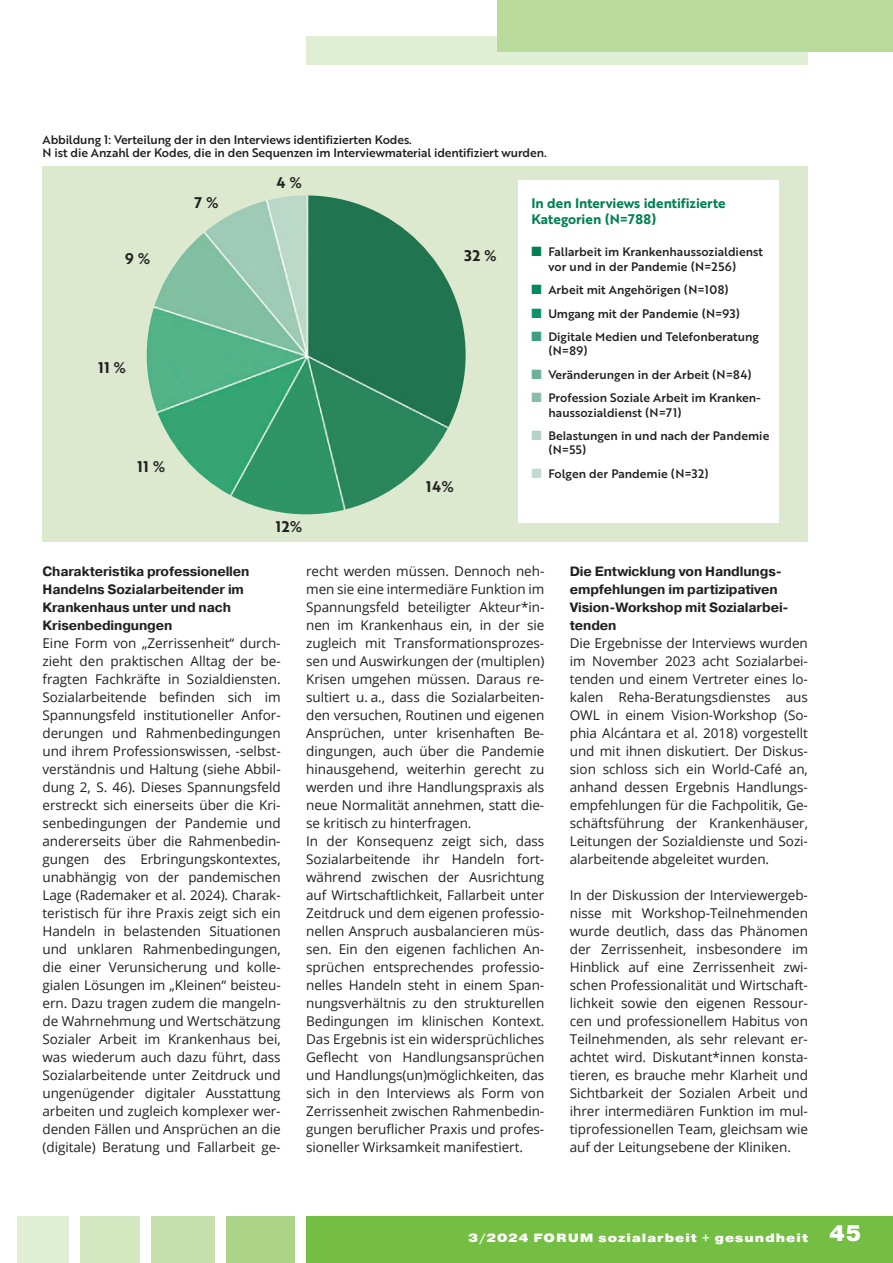
<style>
.page{position:relative;width:893px;height:1263px;background:#fff}
.page>*{position:absolute;margin:0;border:0;box-sizing:border-box;transform-origin:0 0}
.t1{font:15px "Brother 1816 Bold";letter-spacing:.04em;color:#231f20}
.t2{font:13.5px/18px "Open Sans";letter-spacing:-.005em;color:#231f20;text-align:justify}
.t3{font:700 13.5px/18px "Pragmatica";letter-spacing:-.01em;color:#231f20}
.t4{font:13.5px/16.2px "Brother 1816 Bold";letter-spacing:-.005em;color:#007f52}
.t5{font:12px/14.4px "Brother 1816 Medium";color:#231f20}
.t6{font:900 12px "Pragmatica Ext";letter-spacing:.09em;color:#fff}
.s1{color:#007f52}
.s2{color:#00885f}
.s3{color:#0c916c}
.s4{color:#3da080}
.s5{color:#6cb199}
.s6{color:#89bda9}
.s7{color:#b2d3c5}
.s8{color:#c1dbcf}
.s9{font-family:"Pragmatica";font-size:22.5px}
</style>
<div class="page">
<div style="left:227px;top:1216px;width:68px;height:47px;background:#abd489"></div>
<div style="left:151px;top:1216px;width:64px;height:47px;background:#c6e1ae"></div>
<div style="left:80px;top:1216px;width:60px;height:47px;background:#d3e8c0"></div>
<div style="left:17px;top:1216px;width:51px;height:47px;background:#e0eed4"></div>
<div style="left:306px;top:1216px;width:587px;height:47px;background:#74bf43"></div>
<div style="left:306px;top:36px;width:502px;height:28px;background:#e0eed4"></div>
<div style="left:497px;top:0;width:396px;height:51px;background:#b8da9b"></div>
<div style="left:43px;top:166px;width:765px;height:375px;background:#dce9ce"></div>
<img style="left:147px;top:195px;width:319px;height:319px;border-radius:159px">
<div style="left:519px;top:180px;width:260px;height:342px;background:#fff"></div>
<p class="t5" style="left:43px;top:132px;width:506px;line-height:13.5px">Abbildung 1: Verteilung der in den Interviews identifizierten Kodes.<br>N ist die Anzahl der Kodes, die in den Sequenzen im Interviewmaterial identifiziert wurden.</p>
<p class="t1" style="left:125px;top:247px;width:27px">9 %</p>
<p class="t1" style="left:195px;top:191px;width:26px">7 %</p>
<p class="t1" style="left:98px;top:356px;width:29px">11 %</p>
<p class="t1" style="left:138px;top:455px;width:29px">11 %</p>
<p class="t1" style="left:276px;top:171px;width:27px">4 %</p>
<p class="t1" style="left:276px;top:515px;width:28px">12%</p>
<p class="t1" style="left:464px;top:244px;width:34px">32 %</p>
<p class="t1" style="left:426px;top:476px;width:29px">14%</p>
<p class="t4" style="left:531px;top:194px;width:196px">In den Interviews identifizierte<br>Kategorien (N=788)</p>
<p class="t5" style="left:549px;top:244px;width:216px;text-indent:-17px"><span class="s1">■</span> Fallarbeit im Krankenhaussozialdienst vor und in der Pandemie (N=256)</p>
<p class="t5" style="left:531px;top:282px;width:199px"><span class="s2">■</span> Arbeit mit Angehörigen (N=108)</p>
<p class="t5" style="left:531px;top:306px;width:210px"><span class="s3">■</span> Umgang mit der Pandemie (N=93)</p>
<p class="t5" style="left:549px;top:329px;width:212px;text-indent:-17px"><span class="s4">■</span> Digitale Medien und Telefonberatung (N=89)</p>
<p class="t5" style="left:531px;top:367px;width:222px"><span class="s5">■</span> Veränderungen in der Arbeit (N=84)</p>
<p class="t5" style="left:549px;top:390px;width:214px;text-indent:-17px"><span class="s6">■</span> Profession Soziale Arbeit im Kranken&shy;haussozialdienst (N=71)</p>
<p class="t5" style="left:549px;top:428px;width:222px;text-indent:-17px"><span class="s7">■</span> Belastungen in und nach der Pandemie (N=55)</p>
<p class="t5" style="left:531px;top:466px;width:179px"><span class="s8">■</span> Folgen der Pandemie (N=32)</p>
<p class="t3" style="left:43px;top:563px;width:208px">Charakteristika professionellen<br>Handelns Sozialarbeitender im<br>Krankenhaus unter und nach<br>Krisenbedingungen</p>
<p class="t2" style="left:43px;top:634px;width:240px">Eine Form von „Zerrissenheit“ durch&shy;zieht den praktischen Alltag der be&shy;fragten Fachkräfte in Sozialdiensten.<br>Sozialarbeitende befinden sich im Spannungsfeld institutioneller Anfor&shy;derungen und Rahmenbedingungen und ihrem Professionswissen, -selbst&shy;verständnis und Haltung (siehe Abbil&shy;dung 2, S. 46). Dieses Spannungsfeld erstreckt sich einerseits über die Kri&shy;senbedingungen der Pandemie und andererseits über die Rahmenbedin&shy;gungen des Erbringungskontextes, unabhängig von der pandemischen Lage (Rademaker et al. 2024). Charak&shy;teristisch für ihre Praxis zeigt sich ein Handeln in belastenden Situationen und unklaren Rahmenbedingungen, die einer Verunsicherung und kolle&shy;gialen Lösungen im „Kleinen“ beisteu&shy;ern. Dazu tragen zudem die mangeln&shy;de Wahrnehmung und Wertschätzung Sozialer Arbeit im Krankenhaus bei, was wiederum auch dazu führt, dass Sozialarbeitende unter Zeitdruck und ungenügender digitaler Ausstattung arbeiten und zugleich komplexer wer&shy;denden Fällen und Ansprüchen an die (digitale) Beratung und Fallarbeit ge-</p>
<p class="t2" style="left:306px;top:562px;width:240px;text-align:left">recht werden müssen. Dennoch neh&shy;men sie eine intermediäre Funktion im Spannungsfeld beteiligter Akteur*in&shy;nen im Krankenhaus ein, in der sie zugleich mit Transformationsprozes&shy;sen und Auswirkungen der (multiplen)<br>Krisen umgehen müssen. Daraus re&shy;sultiert u. a., dass die Sozialarbeiten&shy;den versuchen, Routinen und eigenen Ansprüchen, unter krisenhaften Be&shy;dingungen, auch über die Pandemie hinausgehend, weiterhin gerecht zu werden und ihre Handlungspraxis als neue Normalität annehmen, statt die&shy;se kritisch zu hinterfragen.<br>In der Konsequenz zeigt sich, dass Sozialarbeitende ihr Handeln fort&shy;während zwischen der Ausrichtung auf Wirtschaftlichkeit, Fallarbeit unter Zeitdruck und dem eigenen professio&shy;nellen Anspruch ausbalancieren müs&shy;sen. Ein den eigenen fachlichen An&shy;sprüchen entsprechendes professio&shy;nelles Handeln steht in einem Span&shy;nungsverhältnis zu den strukturellen Bedingungen im klinischen Kontext.<br>Das Ergebnis ist ein widersprüchliches Geflecht von Handlungsansprüchen und Handlungs(un)möglichkeiten, das sich in den Interviews als Form von Zerrissenheit zwischen Rahmenbedin&shy;gungen beruflicher Praxis und profes&shy;sioneller Wirksamkeit manifestiert.</p>
<p class="t3" style="left:570px;top:563px;width:220px">Die Entwicklung von Handlungs&shy;empfehlungen im partizipativen<br>Vision-Workshop mit Sozialarbei&shy;tenden</p>
<p class="t2" style="left:570px;top:634px;width:240px">Die Ergebnisse der Interviews wurden im November 2023 acht Sozialarbei&shy;tenden und einem Vertreter eines lo&shy;kalen Reha-Beratungsdienstes aus OWL in einem Vision-Workshop (So&shy;phia Alcántara et al. 2018) vorgestellt und mit ihnen diskutiert. Der Diskus&shy;sion schloss sich ein World-Café an, anhand dessen Ergebnis Handlungs&shy;empfehlungen für die Fachpolitik, Ge&shy;schäftsführung der Krankenhäuser, Leitungen der Sozialdienste und Sozi&shy;alarbeitende abgeleitet wurden.</p>
<p class="t2" style="left:570px;top:886px;width:240px">In der Diskussion der Interviewergeb&shy;nisse mit Workshop-Teilnehmenden wurde deutlich, dass das Phänomen der Zerrissenheit, insbesondere im Hinblick auf eine Zerrissenheit zwi&shy;schen Professionalität und Wirtschaft&shy;lichkeit sowie den eigenen Ressour&shy;cen und professionellem Habitus von Teilnehmenden, als sehr relevant er&shy;achtet wird. Diskutant*innen konsta&shy;tieren, es brauche mehr Klarheit und Sichtbarkeit der Sozialen Arbeit und ihrer intermediären Funktion im mul&shy;tiprofessionellen Team, gleichsam wie auf der Leitungsebene der Kliniken.</p>
<p class="t6" style="left:468px;top:1230px;width:395px">3/2024 FORUM sozialarbeit + gesundheit <span class="s9">45</span></p>
</div>
